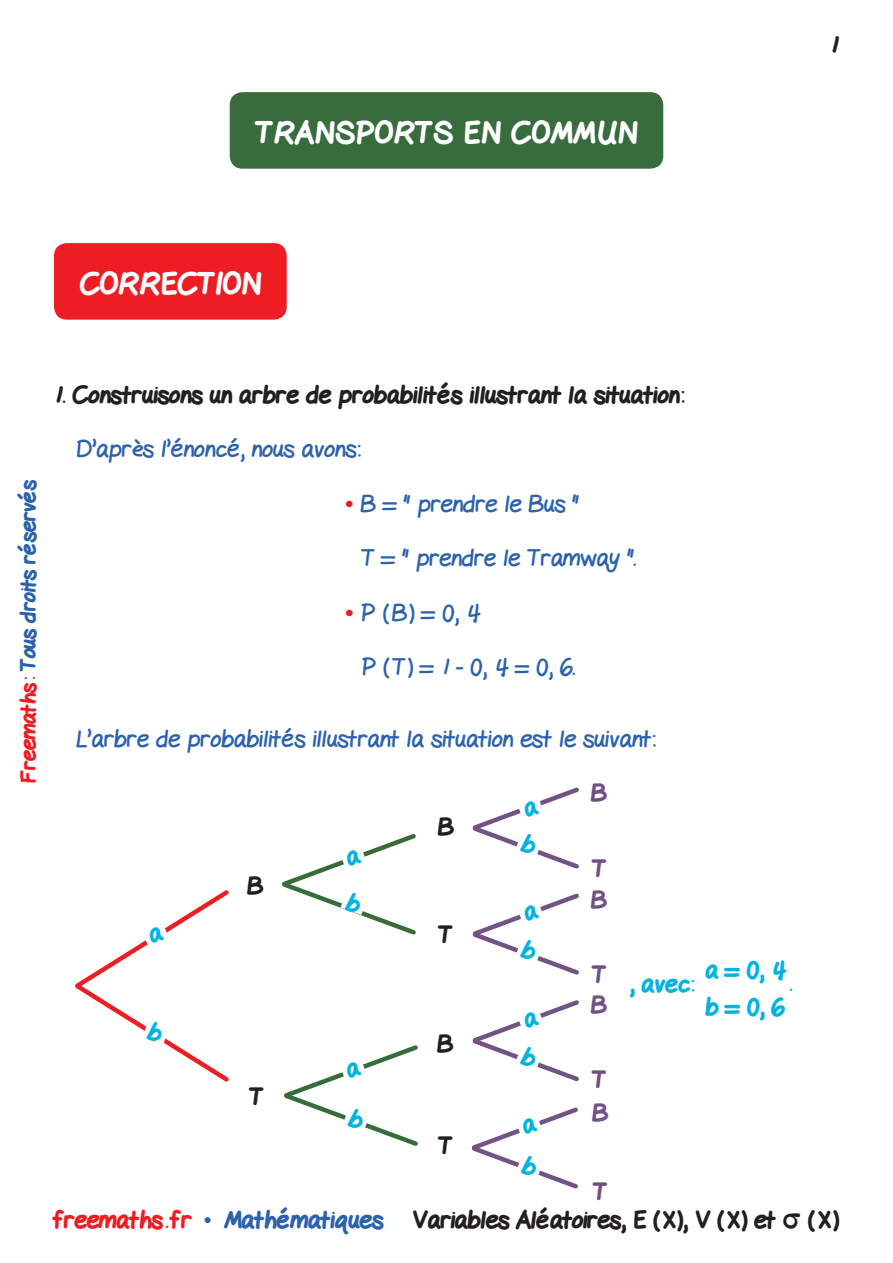
<style>
.page{position:relative;width:893px;height:1263px;background:#fff}
.page>*{position:absolute;margin:0;border:0;box-sizing:border-box;transform-origin:0 0}
.t1{font:800 30px "Gel Pen";letter-spacing:.02em;color:#fff}
.t2{font:800 30px "Gel Pen";color:#fff}
.Texte{font:24px "Gel Pen";color:#2c62ad}
.Sous_titre{font:800 24px "Gel Pen";color:#231f20}
.t3{font:800 24px/37.5px "Gel Pen";color:#00b3e0}
.t4{font:800 24px "Gel Pen";color:#704f83}
.t5{font:800 24px "Gel Pen";color:#735384}
.t6{font:24px "Gel Pen";color:#00b3e0}
.t7{font:800 21px "Gel Pen";letter-spacing:-.01em;color:#2c62ad}
.s1{color:#ee1d23}
.s2{font-family:"Times New Roman";font-weight:700;color:#ee1d23}
.s3{font-family:"Times New Roman";font-weight:400;color:#2c62ad}
.s4{color:#2c62ad}
</style>
<div class="page">
<div style="left:54px;top:243px;width:233px;height:77px;background:#ee1d23;border-radius:13px"></div>
<div style="left:230px;top:92px;width:433px;height:77px;background:#386c3d;border-radius:13px"></div>
<svg style="left:472px;top:787px;width:107px;height:82px"></svg>
<svg style="left:472px;top:893px;width:107px;height:82px"></svg>
<svg style="left:472px;top:1000px;width:107px;height:82px"></svg>
<svg style="left:471px;top:1107px;width:107px;height:82px"></svg>
<svg style="left:282px;top:834px;width:134px;height:101px"></svg>
<svg style="left:284px;top:1045px;width:134px;height:101px"></svg>
<svg style="left:75px;top:890px;width:154px;height:192px"></svg>
<p class="t1" style="left:255px;top:109px;width:384px">TRANSPORTS EN COMMUN</p>
<p class="Sous_titre" style="left:830px;top:26px;width:10px">1</p>
<p class="t2" style="left:80px;top:260px;width:183px">CORRECTION</p>
<p class="t7" style="left:12px;top:783px;width:305px;rotate:-90deg"><span class="s1">Freemaths:</span> Tous droits réservés</p>
<p class="Sous_titre" style="left:54px;top:376px;width:632px">1. Construisons un arbre de probabilités illustrant la situation:</p>
<p class="Texte" style="left:75px;top:429px;width:287px">D’après l’énoncé, nous avons:</p>
<p class="Texte" style="left:345px;top:484px;width:235px"><span class="s2">•</span> B = " prendre le Bus "</p>
<p class="Texte" style="left:361px;top:538px;width:276px">T = " prendre le Tramway ".</p>
<p class="Texte" style="left:345px;top:593px;width:137px"><span class="s2">•</span> P (B) = 0, 4</p>
<p class="Texte" style="left:361px;top:647px;width:215px">P (T) = 1 - 0, 4 = 0, 6.</p>
<p class="Texte" style="left:75px;top:719px;width:582px">L’arbre de probabilités illustrant la situation est le suivant:</p>
<p class="Sous_titre" style="left:248px;top:867px;width:17px">B</p>
<p class="Sous_titre" style="left:249px;top:1077px;width:15px">T</p>
<p class="Sous_titre" style="left:438px;top:808px;width:17px">B</p>
<p class="Sous_titre" style="left:438px;top:916px;width:15px">T</p>
<p class="Sous_titre" style="left:438px;top:1025px;width:17px">B</p>
<p class="Sous_titre" style="left:438px;top:1126px;width:15px">T</p>
<p class="t4" style="left:591px;top:774px;width:17px">B</p>
<p class="t4" style="left:592px;top:850px;width:15px">T</p>
<p class="t5" style="left:591px;top:881px;width:17px">B</p>
<p class="t4" style="left:592px;top:956px;width:15px">T</p>
<p class="t5" style="left:591px;top:986px;width:17px">B</p>
<p class="t4" style="left:592px;top:1061px;width:15px">T</p>
<p class="t5" style="left:592px;top:1094px;width:17px">B</p>
<p class="t3" style="left:705px;top:949px;width:82px">a = 0, 4 b = 0, 6</p>
<p class="t3" style="left:629px;top:963px;width:67px">, avec:</p>
<p class="t6" style="left:790px;top:963px;width:4px">.</p>
<p class="t4" style="left:593px;top:1173px;width:15px">T</p>
<p class="Sous_titre" style="left:54px;top:1201px;width:723px"><span class="s1">freemaths . fr</span> <span class="s3">•</span> <span class="s4">Mathématiques</span> Variables Aléatoires, E (X), V (X) et</p>
<p class="Sous_titre" style="left:808px;top:1201px;width:33px">(X)</p>
</div>
